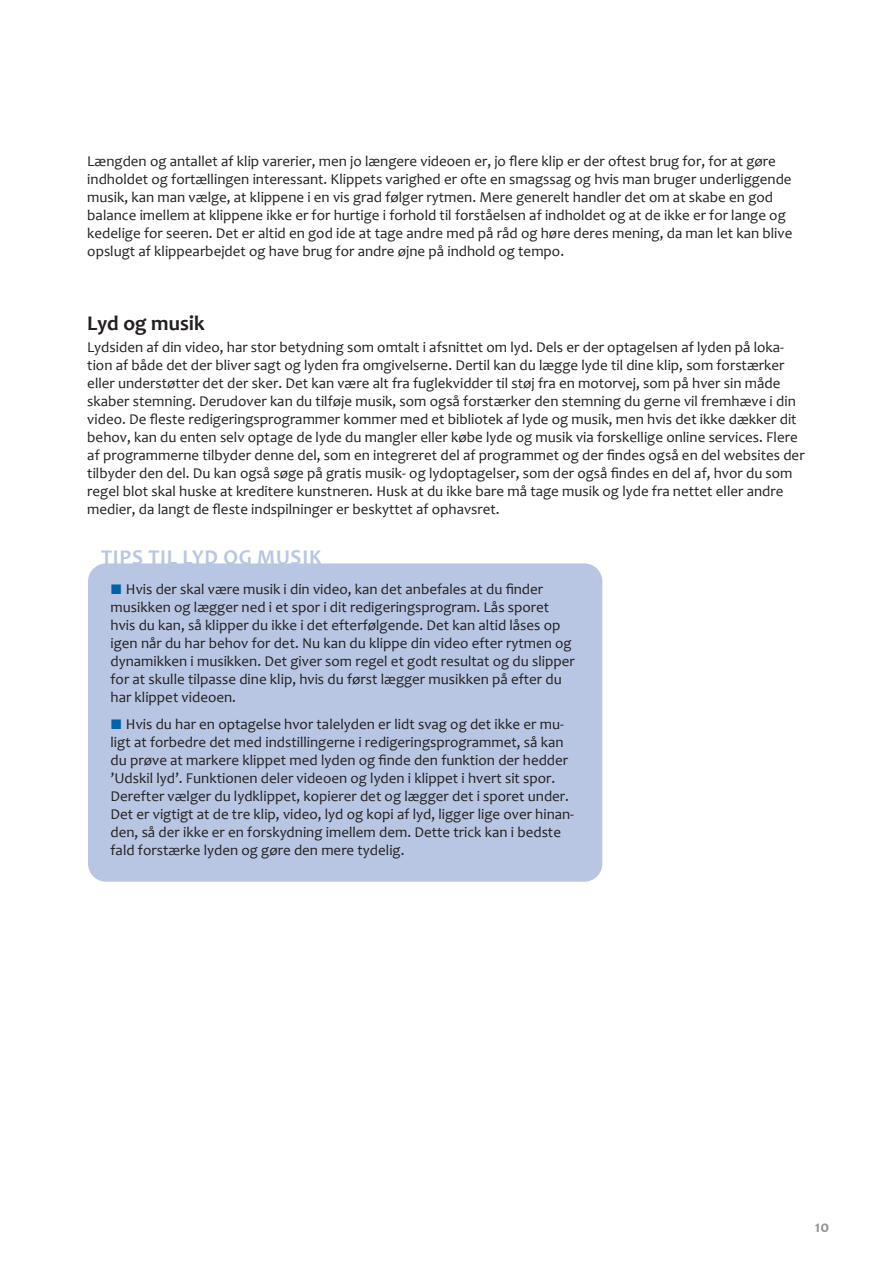
<style>
.page{position:relative;width:893px;height:1263px;background:#fff}
.page>*{position:absolute;margin:0;border:0;box-sizing:border-box;transform-origin:0 0}
.t1{font:700 21px "Candara";letter-spacing:.035em;color:#b8c6e3}
.t2{font:700 21px "Candara";color:#231f20}
.t3{font:700 16.5px "Candara";color:#939598}
.t4{font:15px/18px "Candara";color:#231f20}
.s1{color:#0161ab}
</style>
<div class="page">
<div style="left:88px;top:563px;width:514px;height:319px;background:#b8c6e3;border-radius:18px"></div>
<p class="t4" style="left:87px;top:152px;width:707px">Længden og antallet af klip varerier, men jo længere videoen er, jo flere klip er der oftest brug for, for at gøre indholdet og fortællingen interessant. Klippets varighed er ofte en smagssag og hvis man bruger underliggende musik, kan man vælge, at klippene i en vis grad følger rytmen. Mere generelt handler det om at skabe en god balance imellem at klippene ikke er for hurtige i forhold til forståelsen af indholdet og at de ikke er for lange og kedelige for seeren. Det er altid en god ide at tage andre med på råd og høre deres mening, da man let kan blive opslugt af klippearbejdet og have brug for andre øjne på indhold og tempo.</p>
<h1 class="t2" style="left:87px;top:310px;width:119px">Lyd og musik</h1>
<p class="t4" style="left:87px;top:338px;width:719px">Lydsiden af din video, har stor betydning som omtalt i afsnittet om lyd. Dels er der optagelsen af lyden på loka&shy;tion af både det der bliver sagt og lyden fra omgivelserne. Dertil kan du lægge lyde til dine klip, som forstærker eller understøtter det der sker. Det kan være alt fra fuglekvidder til støj fra en motorvej, som på hver sin måde skaber stemning. Derudover kan du tilføje musik, som også forstærker den stemning du gerne vil fremhæve i din video. De fleste redigeringsprogrammer kommer med et bibliotek af lyde og musik, men hvis det ikke dækker dit behov, kan du enten selv optage de lyde du mangler eller købe lyde og musik via forskellige online services. Flere af programmerne tilbyder denne del, som en integreret del af programmet og der findes også en del websites der tilbyder den del. Du kan også søge på gratis musik- og lydoptagelser, som der også findes en del af, hvor du som regel blot skal huske at kreditere kunstneren. Husk at du ikke bare må tage musik og lyde fra nettet eller andre medier, da langt de fleste indspilninger er beskyttet af ophavsret.</p>
<h1 class="t1" style="left:101px;top:544px;width:222px">TIPS TIL LYD OG MUSIK</h1>
<p class="t4" style="left:111px;top:580px;width:466px"><span class="s1">⏹</span> Hvis der skal være musik i din video, kan det anbefales at du finder musikken og lægger ned i et spor i dit redigeringsprogram. Lås sporet hvis du kan, så klipper du ikke i det efterfølgende. Det kan altid låses op igen når du har behov for det. Nu kan du klippe din video efter rytmen og dynamikken i musikken. Det giver som regel et godt resultat og du slipper for at skulle tilpasse dine klip, hvis du først lægger musikken på efter du har klippet videoen.</p>
<p class="t4" style="left:111px;top:715px;width:465px"><span class="s1">⏹</span> Hvis du har en optagelse hvor talelyden er lidt svag og det ikke er mu&shy;ligt at forbedre det med indstillingerne i redigeringsprogrammet, så kan du prøve at markere klippet med lyden og finde den funktion der hedder ’Udskil lyd’. Funktionen deler videoen og lyden i klippet i hvert sit spor.<br>Derefter vælger du lydklippet, kopierer det og lægger det i sporet under.<br>Det er vigtigt at de tre klip, video, lyd og kopi af lyd, ligger lige over hinan&shy;den, så der ikke er en forskydning imellem dem. Dette trick kan i bedste fald forstærke lyden og gøre den mere tydelig.</p>
<p class="t3" style="left:815px;top:1216px;width:16px">10</p>
</div>
